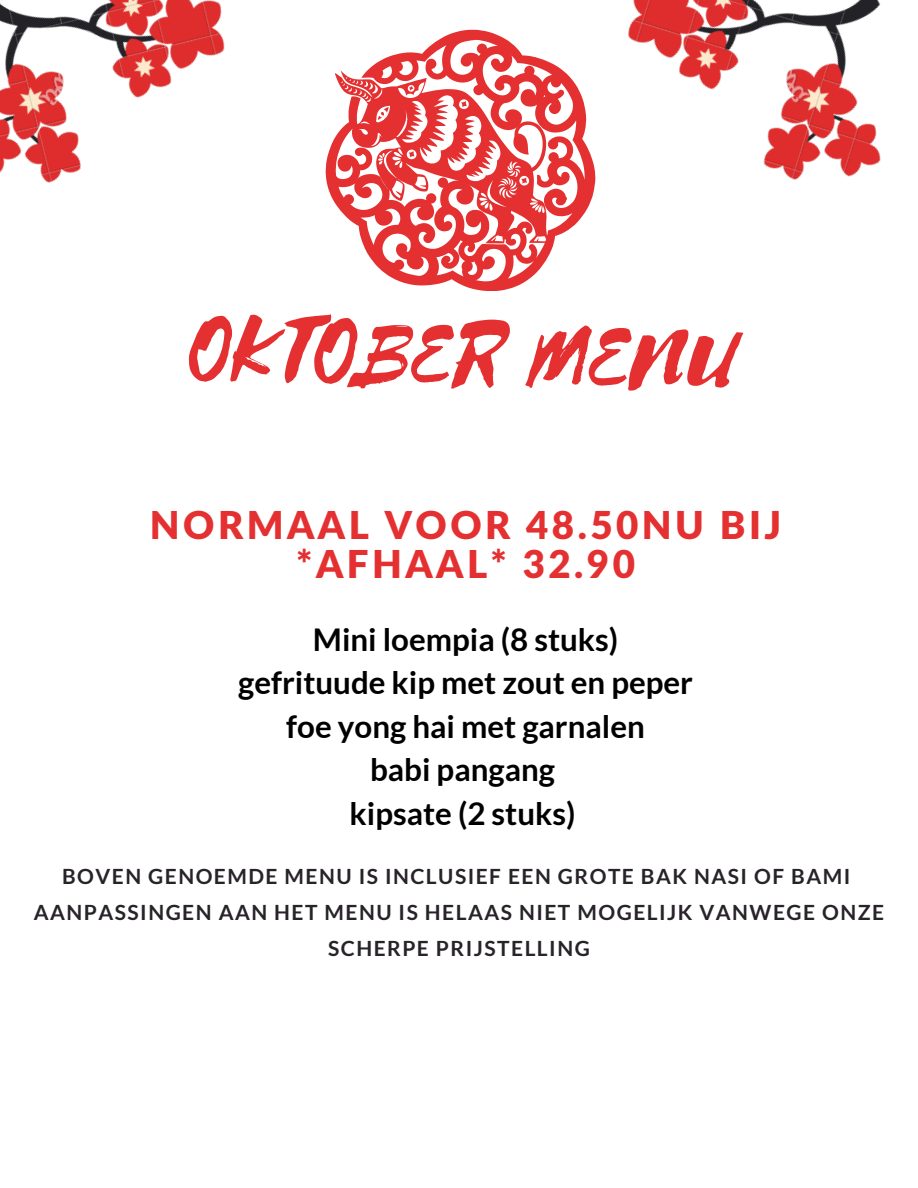
<style>
.page{position:relative;width:918px;height:1188px;background:#fff}
.page>*{position:absolute;margin:0;border:0;box-sizing:border-box;transform-origin:0 0}
.t1{font:97.5px "Selima";color:#e43030}
.t2{font:900 38.4px/39.8px "Lato Latin";letter-spacing:.09em;color:#e43030;text-align:center}
.t3{font:700 31.35px/43.5px "Lato";color:#000;text-align:center}
.t4{font:700 21px/36px "Lato";letter-spacing:.07em;color:#272329;text-align:center}
</style>
<div class="page">
<img style="left:0;top:0;width:225px;height:183px">
<img style="left:595px;top:0;width:286px;height:183px">
<svg style="left:325px;top:30px;width:270px;height:261px"></svg>
<svg style="left:557px;top:196px;width:10px;height:4px"></svg>
<p class="t1" style="left:191px;top:296px;width:552px;rotate:1deg">OKTOBER MENU</p>
<h2 class="t2" style="left:150px;top:507px;width:633px">NORMAAL VOOR 48.50NU BIJ *AFHAAL* 32.90</h2>
<h3 class="t3" style="left:238px;top:617px;width:456px">Mini loempia (8 stuks) gefrituude kip met zout en peper foe yong hai met garnalen<br>babi pangang<br>kipsate (2 stuks)</h3>
<h1 class="t4" style="left:62px;top:858px;width:790px">BOVEN GENOEMDE MENU IS INCLUSIEF EEN GROTE BAK NASI OF BAMI</h1>
<p class="t4" style="left:34px;top:894px;width:852px">AANPASSINGEN AAN HET MENU IS HELAAS NIET MOGELIJK VANWEGE ONZE<br>SCHERPE PRIJSTELLING</p>
</div>
